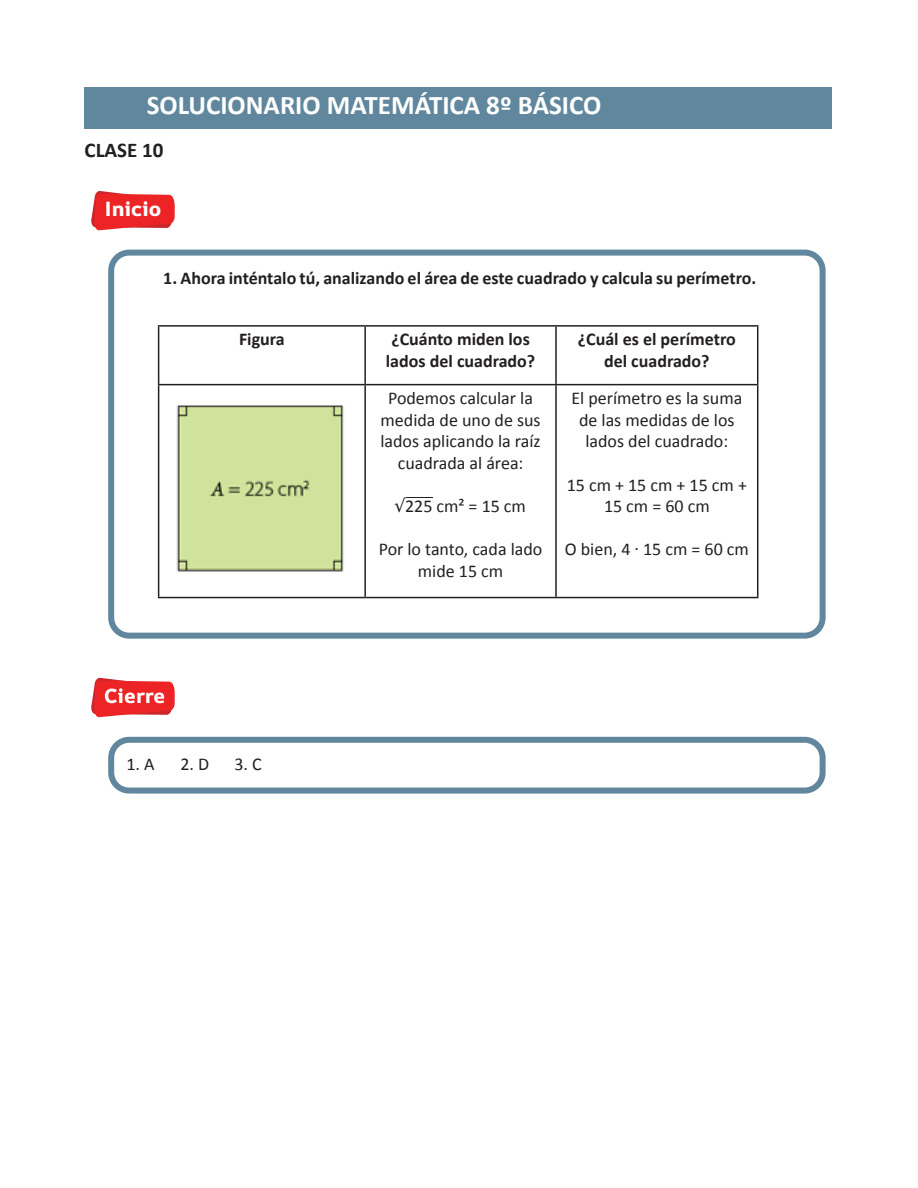
<style>
.page{position:relative;width:918px;height:1188px;background:#fff}
.page>*{position:absolute;margin:0;border:0;box-sizing:border-box;transform-origin:0 0}
.t1{font:700 27px "Calibri";color:#fff}
.t2{font:700 21px "Calibri";color:#231f20}
.t3{font:21px "Dignaheavy";color:#fff}
.t4{font:18px/21.6px "Calibri";color:#231f20;text-align:center}
.t5{font:700 18px "Calibri";color:#231f20}
</style>
<div class="page">
<div style="left:108px;top:250px;width:718px;height:389px;border:6px solid #60879d;border-radius:18px"></div>
<div style="left:85px;top:88px;width:747px;height:41px;background:#60879d"></div>
<svg style="left:91px;top:190px;width:84px;height:41px"></svg>
<hr style="left:158px;top:325px;width:207px;height:2px;background:#231f20">
<hr style="left:158px;top:327px;width:1px;height:57px;background:#231f20">
<hr style="left:365px;top:325px;width:191px;height:2px;background:#231f20">
<hr style="left:364px;top:327px;width:2px;height:57px;background:#231f20">
<hr style="left:556px;top:325px;width:202px;height:2px;background:#231f20">
<hr style="left:555px;top:327px;width:2px;height:57px;background:#231f20">
<hr style="left:757px;top:327px;width:1px;height:57px;background:#231f20">
<hr style="left:158px;top:384px;width:207px;height:1px;background:#231f20">
<hr style="left:158px;top:385px;width:1px;height:212px;background:#231f20">
<hr style="left:365px;top:384px;width:191px;height:1px;background:#231f20">
<hr style="left:364px;top:385px;width:2px;height:212px;background:#231f20">
<hr style="left:556px;top:384px;width:202px;height:1px;background:#231f20">
<hr style="left:555px;top:385px;width:2px;height:212px;background:#231f20">
<hr style="left:757px;top:385px;width:1px;height:212px;background:#231f20">
<hr style="left:158px;top:597px;width:207px;height:1px;background:#231f20">
<hr style="left:365px;top:597px;width:191px;height:1px;background:#231f20">
<hr style="left:556px;top:597px;width:202px;height:1px;background:#231f20">
<img style="left:176px;top:405px;width:168px;height:167px">
<div style="left:108px;top:737px;width:718px;height:57px;border:6px solid #60879d;border-radius:18px"></div>
<svg style="left:91px;top:677px;width:84px;height:40px"></svg>
<p class="t1" style="left:147px;top:86px;width:456px">SOLUCIONARIO MATEMÁTICA 8º BÁSICO</p>
<p class="t2" style="left:85px;top:135px;width:80px">CLASE 10</p>
<p class="t3" style="left:105px;top:196px;width:58px">Inicio</p>
<p class="t5" style="left:163px;top:265px;width:595px">1. Ahora inténtalo tú, analizando el área de este cuadrado y calcula su perímetro.</p>
<p class="t5" style="left:239px;top:327px;width:47px">Figura</p>
<p class="t5" style="left:391px;top:327px;width:140px">¿Cuánto miden los</p>
<p class="t5" style="left:386px;top:348px;width:151px">lados del cuadrado?</p>
<p class="t4" style="left:380px;top:387px;width:162px">Podemos calcular la medida de uno de sus lados aplicando la raíz cuadrada al área:</p>
<p class="t4" style="left:395px;top:495px;width:132px">√225 cm² = 15 cm</p>
<p class="t4" style="left:379px;top:538px;width:165px">Por lo tanto, cada lado mide 15 cm</p>
<p class="t5" style="left:578px;top:327px;width:159px">¿Cuál es el perímetro</p>
<p class="t5" style="left:604px;top:348px;width:107px">del cuadrado?</p>
<p class="t4" style="left:571px;top:387px;width:172px">El perímetro es la suma de las medidas de los lados del cuadrado:</p>
<p class="t4" style="left:567px;top:473px;width:182px">15 cm + 15 cm + 15 cm +<br>15 cm = 60 cm</p>
<p class="t4" style="left:565px;top:538px;width:186px">O bien, 4 · 15 cm = 60 cm</p>
<p class="t4" style="left:127px;top:753px;width:30px">1. A</p>
<p class="t4" style="left:181px;top:753px;width:30px">2. D</p>
<p class="t4" style="left:235px;top:753px;width:29px">3. C</p>
</div>
